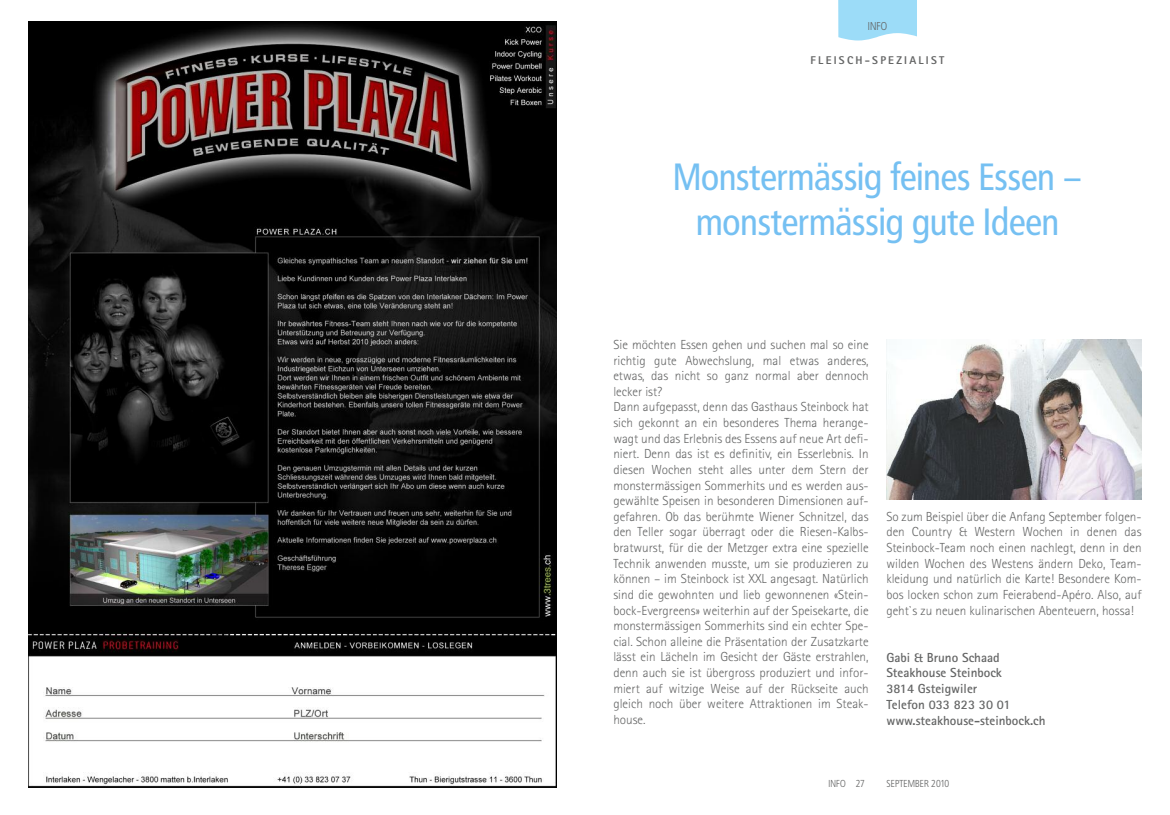
<style>
.page{position:relative;width:1170px;height:815px;background:#fff}
.page>*{position:absolute;margin:0;border:0;box-sizing:border-box;transform-origin:0 0}
.t1{font:37.5px/45px "Frutiger Condensed BQ";color:#75c0f2;text-align:center}
.t2{font:300 13.12px/15.6px "Rotis Sans Serif";color:#646565}
.t3{font:700 13.12px/15.8px "Rotis Sans Serif";color:#646565}
.t4{font:800 11.25px "Rotis Sans Serif";letter-spacing:.2em;color:#646565}
.t5{font:300 11.25px "Frutiger Condensed BQ";color:#646565}
.t6{font:300 10px "Frutiger Condensed BQ";letter-spacing:.01em;color:#646565}
</style>
<div class="page">
<img style="left:28px;top:22px;width:528px;height:765px">
<svg style="left:838px;top:0;width:78px;height:41px;background:#a6dff8"></svg>
<img style="left:886px;top:340px;width:255px;height:160px">
<p class="t5" style="left:867px;top:20px;width:21px">INFO</p>
<p class="t4" style="left:810px;top:57px;width:135px">FLEISCH-SPEZIALIST</p>
<h1 class="t1" style="left:673px;top:155px;width:410px">Monstermässig feines Essen – monstermässig gute Ideen</h1>
<p class="t2" style="left:613px;top:338px;width:257px">Sie möchten Essen gehen und suchen mal so eine richtig gute Abwechslung, mal etwas anderes, etwas, das nicht so ganz normal aber dennoch lecker ist?<br>Dann aufgepasst, denn das Gasthaus Steinbock hat sich gekonnt an ein besonderes Thema herange&shy;wagt und das Erlebnis des Essens auf neue Art defi&shy;niert. Denn das ist es definitiv, ein Esserlebnis. In diesen Wochen steht alles unter dem Stern der monstermässigen Sommerhits und es werden aus&shy;gewählte Speisen in besonderen Dimensionen auf&shy;gefahren. Ob das berühmte Wiener Schnitzel, das den Teller sogar überragt oder die Riesen-Kalbs&shy;bratwurst, für die der Metzger extra eine spezielle Technik anwenden musste, um sie produzieren zu können – im Steinbock ist XXL angesagt. Natürlich sind die gewohnten und lieb gewonnenen «Stein&shy;bock-Evergreens» weiterhin auf der Speisekarte, die monstermässigen Sommerhits sind ein echter Spe&shy;cial. Schon alleine die Präsentation der Zusatzkarte lässt ein Lächeln im Gesicht der Gäste erstrahlen, denn auch sie ist übergross produziert und infor&shy;miert auf witzige Weise auf der Rückseite auch gleich noch über weitere Attraktionen im Steak&shy;house.</p>
<p class="t2" style="left:886px;top:510px;width:257px;text-align:justify">So zum Beispiel über die Anfang September folgen&shy;den Country &amp; Western Wochen in denen das Steinbock-Team noch einen nachlegt, denn in den wilden Wochen des Westens ändern Deko, Team&shy;kleidung und natürlich die Karte! Besondere Kom&shy;bos locken schon zum Feierabend-Apéro. Also, auf geht`s zu neuen kulinarischen Abenteuern, hossa!</p>
<p class="t3" style="left:886px;top:651px;width:161px">Gabi &amp; Bruno Schaad<br>Steakhouse Steinbock<br>3814 Gsteigwiler<br>Telefon 033 823 30 01 www.steakhouse-steinbock.ch</p>
<p class="t6" style="left:828px;top:778px;width:38px">INFO 27</p>
<p class="t6" style="left:886px;top:778px;width:65px">SEPTEMBER 2010</p>
</div>
